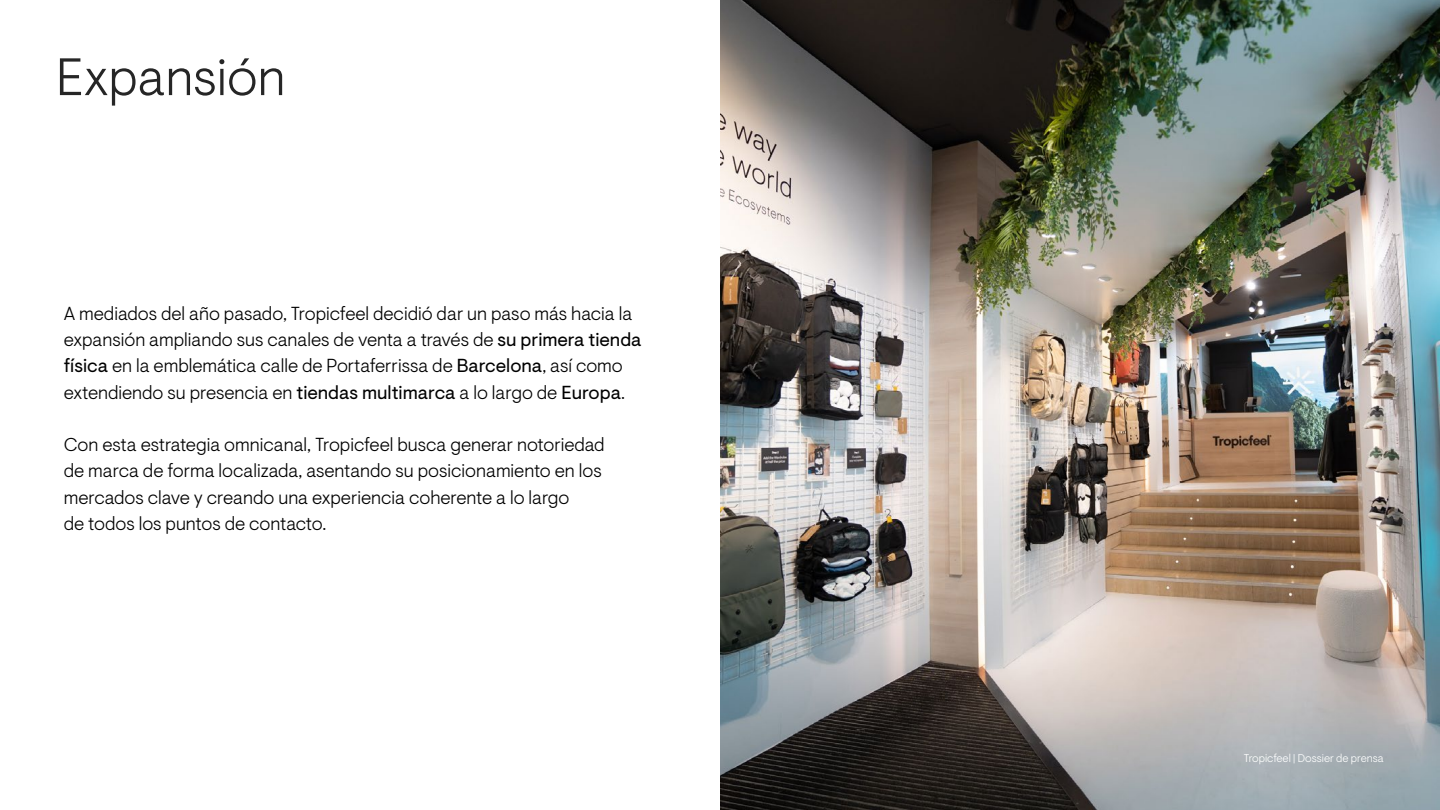
<style>
.page{position:relative;width:1440px;height:810px;background:#fff}
.page>*{position:absolute;margin:0;border:0;box-sizing:border-box;transform-origin:0 0}
.t1{font:300 52.5px "Visuelt Pro";color:#262626}
.t2{font:300 18.75px/26.2px "Visuelt Pro";color:#000}
.t3{font:300 15px "Visuelt Pro";color:#fff}
.t4{font:300 11.25px "Visuelt Pro";color:#fff}
.s1{font-weight:400}
</style>
<div class="page">
<img style="left:720px;top:0;width:720px;height:810px">
<h1 class="t1" style="left:56px;top:46px;width:231px">Expansión</h1>
<p class="t2" style="left:64px;top:301px;width:579px">A mediados del año pasado, Tropicfeel decidió dar un paso más hacia la expansión ampliando sus canales de venta a través de <span class="s1">su primera tienda física</span> en la emblemática calle de Portaferrissa de <span class="s1">Barcelona</span>, así como extendiendo su presencia en <span class="s1">tiendas multimarca</span> a lo largo de <span class="s1">Europa</span>.</p>
<p class="t2" style="left:64px;top:432px;width:542px">Con esta estrategia omnicanal, Tropicfeel busca generar notoriedad de marca de forma localizada, asentando su posicionamiento en los mercados clave y creando una experiencia coherente a lo largo<br>de todos los puntos de contacto.</p>
<p class="t4" style="left:1244px;top:752px;width:141px">Tropicfeel | Dossier de prensa</p>
<p class="t3" style="left:1301px;top:751px;width:84px">TROPICFEEL</p>
</div>
